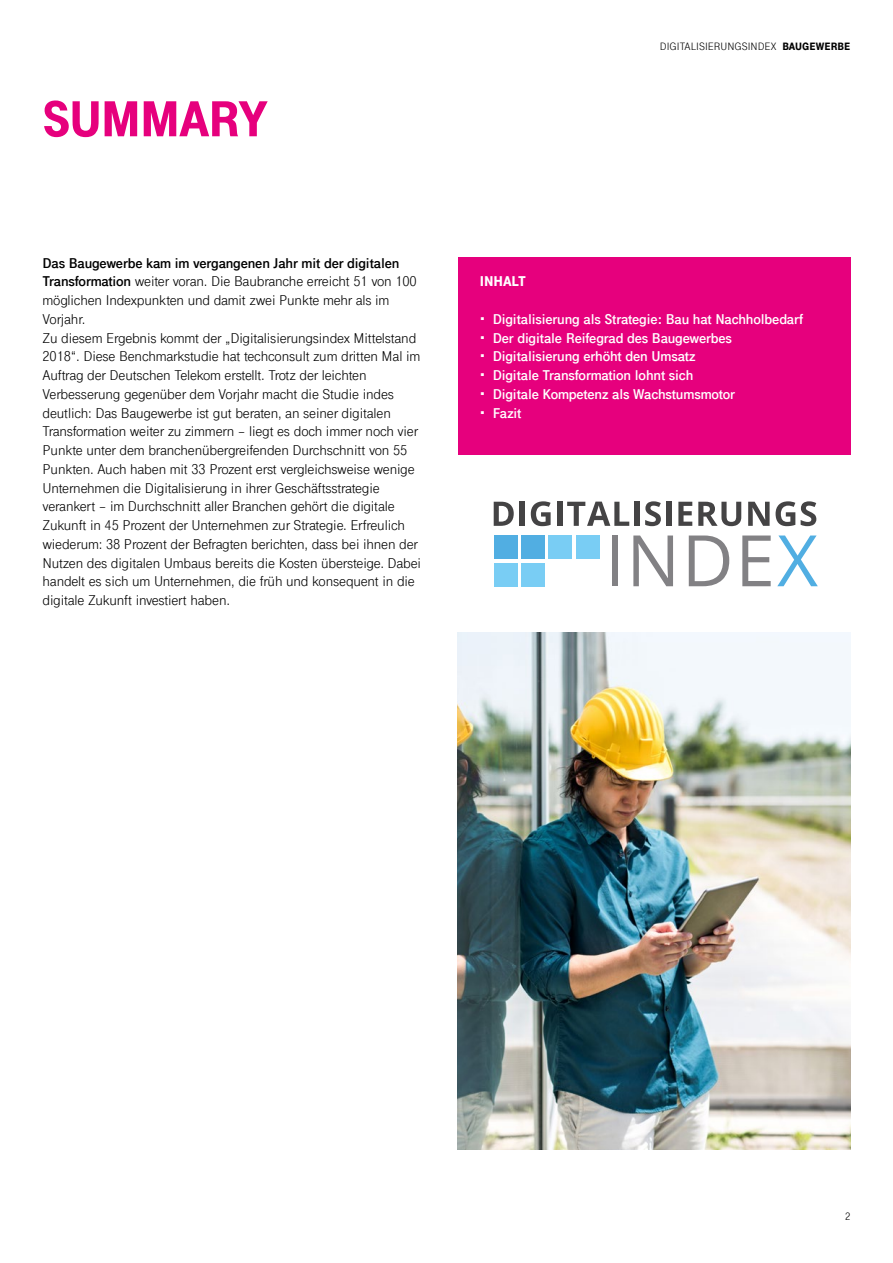
<style>
.page{position:relative;width:893px;height:1263px;background:#fff}
.page>*{position:absolute;margin:0;border:0;box-sizing:border-box;transform-origin:0 0}
.t1{font:900 52.5px "Tele Grotesk Next";letter-spacing:-.02em;color:#e6007d}
.t2{font:15px/18.8px "Tele Grotesk Next";letter-spacing:-.01em;color:#000}
.t3{font:700 15px/18.8px "Tele Grotesk Next";letter-spacing:-.01em;color:#fff}
.t4{font:900 15px "Tele Grotesk Next";letter-spacing:-.01em;color:#fff}
.t5{font:11.25px "Tele Grotesk Next";color:#000}
.s1{font-weight:700}
.s2{font-weight:900}
</style>
<div class="page">
<div style="left:458px;top:258px;width:392px;height:197px;background:#e6007d"></div>
<svg style="left:494px;top:502px;width:20px;height:24px"></svg>
<div style="left:520px;top:502px;width:5px;height:24px;background:#444344"></div>
<svg style="left:531px;top:501px;width:20px;height:25px"></svg>
<div style="left:557px;top:502px;width:5px;height:24px;background:#444344"></div>
<svg style="left:567px;top:502px;width:62px;height:24px"></svg>
<div style="left:634px;top:502px;width:6px;height:24px;background:#444344"></div>
<svg style="left:645px;top:501px;width:16px;height:25px"></svg>
<div style="left:666px;top:502px;width:5px;height:24px;background:#444344"></div>
<svg style="left:678px;top:502px;width:14px;height:24px"></svg>
<svg style="left:698px;top:502px;width:43px;height:24px"></svg>
<svg style="left:748px;top:502px;width:22px;height:24px"></svg>
<svg style="left:776px;top:501px;width:19px;height:25px"></svg>
<svg style="left:801px;top:501px;width:15px;height:25px"></svg>
<div style="left:612px;top:535px;width:6px;height:51px;background:#828184"></div>
<svg style="left:633px;top:535px;width:40px;height:51px"></svg>
<svg style="left:689px;top:535px;width:40px;height:51px"></svg>
<svg style="left:742px;top:535px;width:29px;height:51px"></svg>
<svg style="left:777px;top:535px;width:41px;height:51px"></svg>
<div style="left:494px;top:535px;width:23px;height:24px;background:#51aee2"></div>
<div style="left:494px;top:563px;width:23px;height:23px;background:#79cdf4"></div>
<div style="left:521px;top:535px;width:24px;height:24px;background:#51aee2"></div>
<div style="left:521px;top:563px;width:24px;height:23px;background:#79cdf4"></div>
<div style="left:549px;top:535px;width:23px;height:24px;background:#79cdf4"></div>
<div style="left:576px;top:535px;width:24px;height:24px;background:#79cdf4"></div>
<img style="left:458px;top:633px;width:392px;height:517px">
<h1 class="t1" style="left:43px;top:90px;width:227px">SUMMARY</h1>
<p class="t2" style="left:43px;top:253px;width:380px"><span class="s1">Das Baugewerbe kam im vergangenen Jahr mit der digitalen Transformation</span> weiter voran. Die Baubranche erreicht 51 von 100 möglichen Indexpunkten und damit zwei Punkte mehr als im Vorjahr.<br>Zu diesem Ergebnis kommt der „Digitalisierungsindex Mittelstand 2018“. Diese Benchmarkstudie hat techconsult zum dritten Mal im Auftrag der Deutschen Telekom erstellt. Trotz der leichten Verbesserung gegenüber dem Vorjahr macht die Studie indes deutlich: Das Baugewerbe ist gut beraten, an seiner digitalen Transformation weiter zu zimmern – liegt es doch immer noch vier Punkte unter dem branchenübergreifenden Durchschnitt von 55<br>Punkten. Auch haben mit 33 Prozent erst vergleichsweise wenige Unternehmen die Digitalisierung in ihrer Geschäftsstrategie verankert – im Durchschnitt aller Branchen gehört die digitale Zukunft in 45 Prozent der Unternehmen zur Strategie. Erfreulich wiederum: 38 Prozent der Befragten berichten, dass bei ihnen der Nutzen des digitalen Umbaus bereits die Kosten übersteige. Dabei handelt es sich um Unternehmen, die früh und konsequent in die digitale Zukunft investiert haben.</p>
<p class="t5" style="left:660px;top:40px;width:192px">DIGITALISIERUNGSINDEX <span class="s2">BAUGEWERBE</span></p>
<p class="t4" style="left:480px;top:273px;width:47px">INHALT</p>
<p class="t3" style="left:493px;top:310px;width:312px">Digitalisierung als Strategie: Bau hat Nachholbedarf Der digitale Reifegrad des Baugewerbes Digitalisierung erhöht den Umsatz<br>Digitale Transformation lohnt sich<br>Digitale Kompetenz als Wachstumsmotor<br>Fazit</p>
<p class="t5" style="left:845px;top:1210px;width:7px">2</p>
</div>
